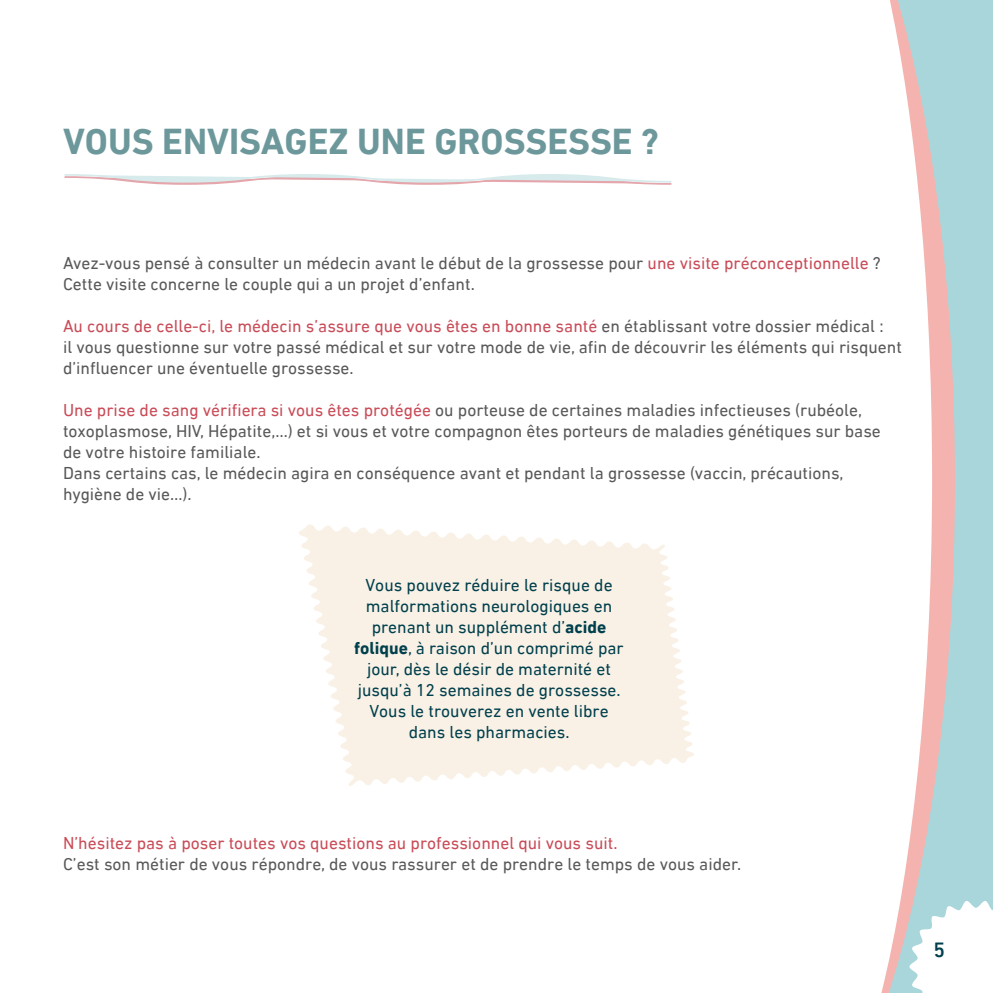
<style>
.page{position:relative;width:993px;height:993px;background:#fff}
.page>*{position:absolute;margin:0;border:0;box-sizing:border-box;transform-origin:0 0}
.H1-TITRES{font:700 36.75px "DIN Next LT Pro";color:#6d989b}
.t1{font:500 21px "DIN Next LT Pro";color:#003f4c}
.t2{font:17.5px/21px "DIN Next LT Pro";color:#58585a}
.t3{font:17.5px/21px "DIN Next LT Pro";color:#003f4c;text-align:center}
.t4{font:17.5px "DIN Next LT Pro";color:#c94b57}
.s1{color:#c94b57}
.s2{color:#58585a}
.s3{font-weight:700}
</style>
<div class="page">
<svg style="left:881px;top:0;width:111px;height:992px"></svg>
<svg style="left:909px;top:900px;width:83px;height:92px"></svg>
<svg style="left:64px;top:174px;width:608px;height:11px"></svg>
<svg style="left:299px;top:525px;width:395px;height:261px;fill:#f9f1e6"></svg>
<h1 class="H1-TITRES" style="left:63px;top:120px;width:597px">VOUS ENVISAGEZ UNE GROSSESSE ?</h1>
<p class="t2" style="left:63px;top:252px;width:819px">Avez-vous pensé à consulter un médecin avant le début de la grossesse pour <span class="s1">une visite préconceptionnelle</span> ?</p>
<p class="t2" style="left:63px;top:273px;width:413px">Cette visite concerne le couple qui a un projet d’enfant.</p>
<p class="t4" style="left:63px;top:316px;width:821px">Au cours de celle-ci, le médecin s’assure que vous êtes en bonne santé <span class="s2">en établissant votre dossier médical :</span></p>
<p class="t2" style="left:63px;top:336px;width:840px">il vous questionne sur votre passé médical et sur votre mode de vie, afin de découvrir les éléments qui risquent d’influencer une éventuelle grossesse.</p>
<p class="t2" style="left:63px;top:399px;width:819px"><span class="s1">Une prise de sang vérifiera si vous êtes protégée</span> ou porteuse de certaines maladies infectieuses (rubéole, toxoplasmose, HIV, Hépatite,…) et si vous et votre compagnon êtes porteurs de maladies génétiques sur base de votre histoire familiale.</p>
<p class="t2" style="left:63px;top:462px;width:781px">Dans certains cas, le médecin agira en conséquence avant et pendant la grossesse (vaccin, précautions, hygiène de vie…).</p>
<p class="t3" style="left:354px;top:574px;width:271px">Vous pouvez réduire le risque de malformations neurologiques en prenant un supplément d’<span class="s3">acide folique</span>, à raison d’un comprimé par jour, dès le désir de maternité et jusqu’à 12 semaines de grossesse.</p>
<p class="t3" style="left:369px;top:700px;width:241px">Vous le trouverez en vente libre dans les pharmacies.</p>
<p class="t4" style="left:63px;top:832px;width:556px">N’hésitez pas à poser toutes vos questions au professionnel qui vous suit.</p>
<p class="t2" style="left:63px;top:853px;width:679px">C’est son métier de vous répondre, de vous rassurer et de prendre le temps de vous aider.</p>
<p class="t1" style="left:933px;top:937px;width:13px">5</p>
</div>
